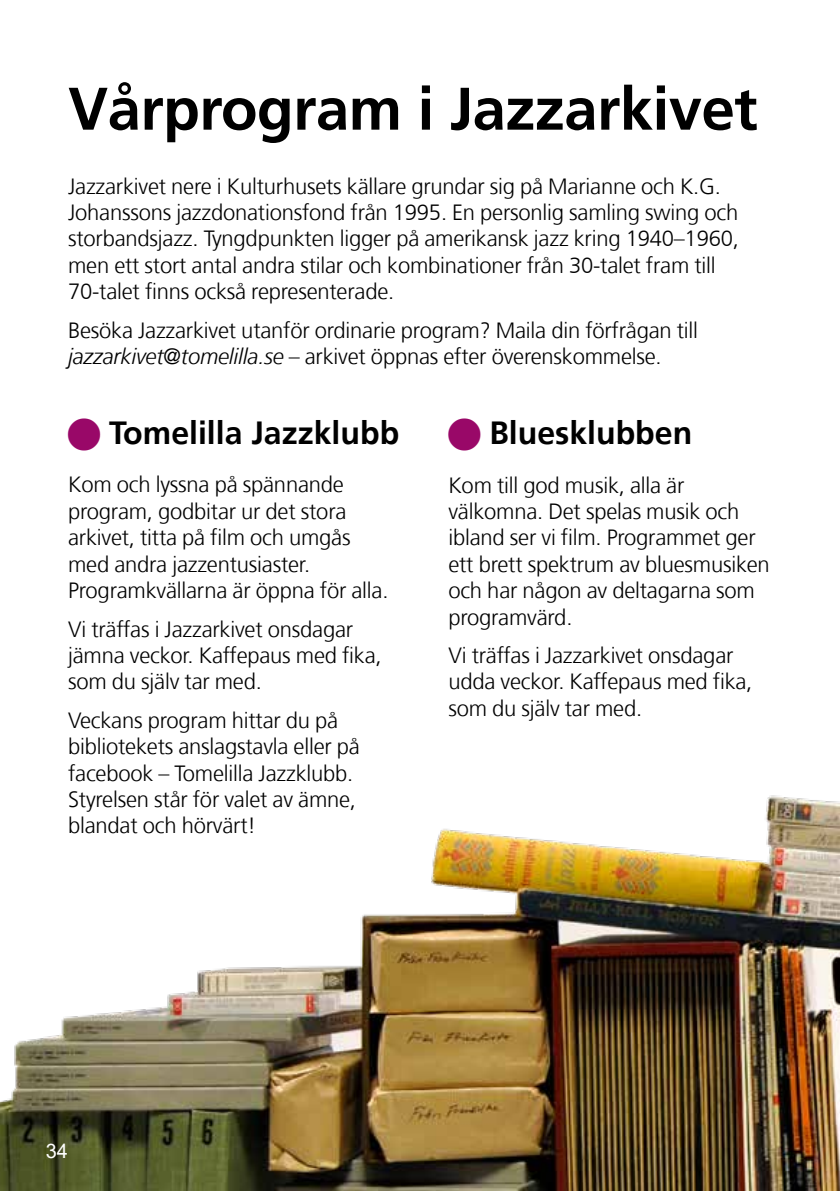
<style>
.page{position:relative;width:840px;height:1191px;background:#fff}
.page>*{position:absolute;margin:0;border:0;box-sizing:border-box;transform-origin:0 0}
.t1{font:700 60px "Frutiger";letter-spacing:-.01em;color:#000}
.t2{font:700 32px "Frutiger";color:#000}
.t3{font:300 22px/26.4px "Frutiger";letter-spacing:-.01em;color:#000}
.t4{font:20px "Arial";color:#fff}
.s1{font-style:italic}
.s2{color:#990868}
</style>
<div class="page">
<img style="left:0;top:795px;width:839px;height:396px">
<h1 class="t1" style="left:68px;top:74px;width:690px">Vårprogram i Jazzarkivet</h1>
<p class="t3" style="left:68px;top:173px;width:672px">Jazzarkivet nere i Kulturhusets källare grundar sig på Marianne och K.G.<br>Johanssons jazzdonationsfond från 1995. En personlig samling swing och storbandsjazz. Tyngdpunkten ligger på amerikansk jazz kring 1940–1960, men ett stort antal andra stilar och kombinationer från 30-talet fram till 70-talet finns också representerade.</p>
<p class="t3" style="left:68px;top:317px;width:631px">Besöka Jazzarkivet utanför ordinarie program? Maila din förfrågan till <span class="s1">jazzarkivet@tomelilla.se</span> – arkivet öppnas efter överenskommelse.</p>
<h2 class="t2" style="left:68px;top:414px;width:332px"><span class="s2">■</span> Tomelilla Jazzklubb</h2>
<h2 class="t2" style="left:448px;top:414px;width:245px"><span class="s2">■</span> Bluesklubben</h2>
<p class="t3" style="left:68px;top:472px;width:322px">Kom och lyssna på spännande program, godbitar ur det stora arkivet, titta på film och umgås med andra jazzentusiaster.<br>Programkvällarna är öppna för alla.</p>
<p class="t3" style="left:68px;top:616px;width:315px">Vi träffas i Jazzarkivet onsdagar jämna veckor. Kaffepaus med fika, som du själv tar med.</p>
<p class="t3" style="left:68px;top:707px;width:293px">Veckans program hittar du på bibliotekets anslagstavla eller på facebook – Tomelilla Jazzklubb.<br>Styrelsen står för valet av ämne, blandat och hörvärt!</p>
<p class="t3" style="left:448px;top:472px;width:323px">Kom till god musik, alla är välkomna. Det spelas musik och ibland ser vi film. Programmet ger ett brett spektrum av bluesmusiken och har någon av deltagarna som programvärd.</p>
<p class="t3" style="left:448px;top:642px;width:305px">Vi träffas i Jazzarkivet onsdagar udda veckor. Kaffepaus med fika, som du själv tar med.</p>
<p class="t4" style="left:46px;top:1136px;width:24px">34</p>
</div>
